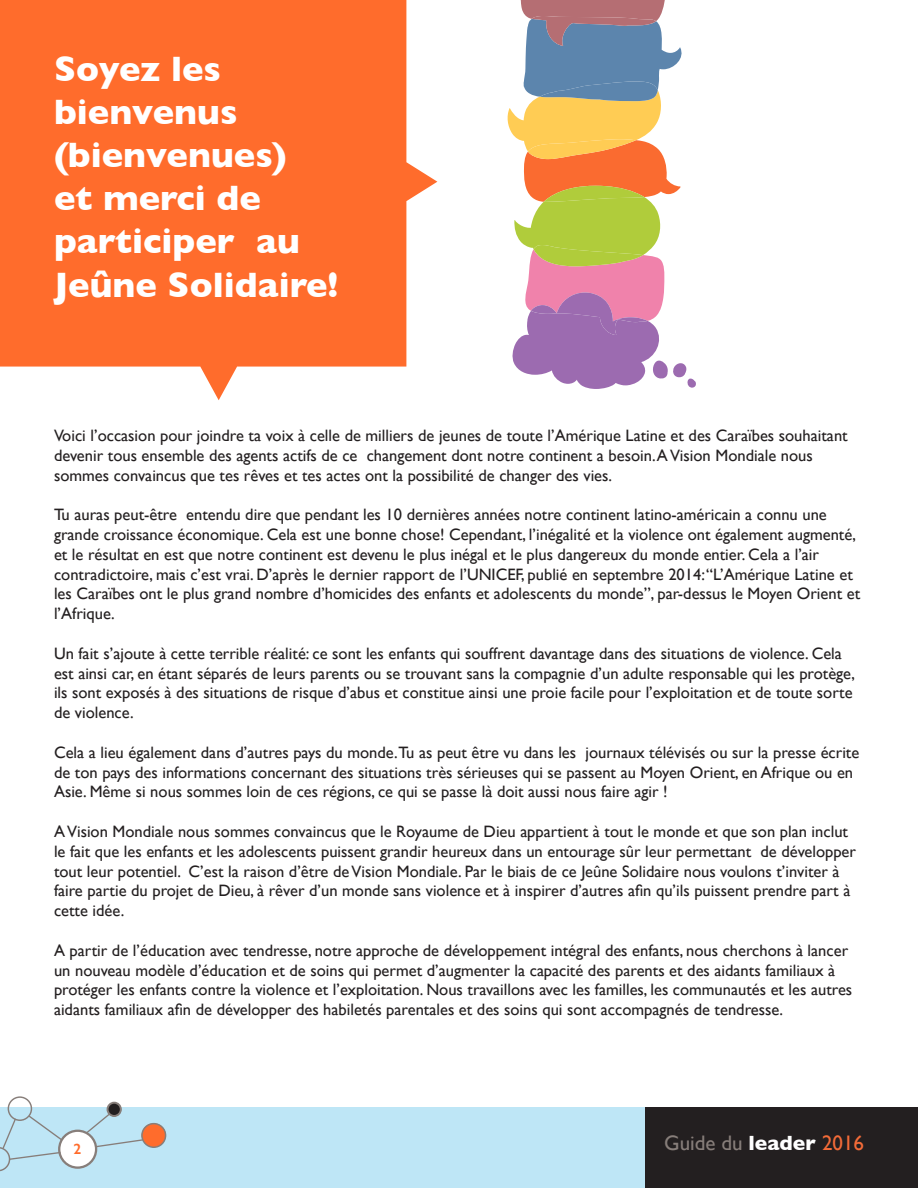
<style>
.page{position:relative;width:918px;height:1188px;background:#fff}
.page>*{position:absolute;margin:0;border:0;box-sizing:border-box;transform-origin:0 0}
.t1{font:700 36px/43.2px "Gill Sans";color:#fff}
.t2{font:21px "Gill Sans";color:#877e7a}
.t3{font:16.5px/19.8px "Gill Sans";color:#231f20}
.t4{font:600 15px "Gill Sans";color:#ff6c2c}
.s1{font-weight:700;color:#fff}
.s2{color:#f36b38}
</style>
<div class="page">
<div style="left:0;top:1107px;width:645px;height:81px;background:#bee6f6"></div>
<div style="left:645px;top:1107px;width:273px;height:81px;background:#231f20"></div>
<svg style="left:0;top:1096px;width:166px;height:75px"></svg>
<svg style="left:0;top:0;width:437px;height:400px;background:#ff8049"></svg>
<svg style="left:507px;top:0;width:189px;height:389px"></svg>
<p class="t1" style="left:54px;top:46px;width:286px">Soyez les bienvenus (bienvenues)<br>et merci de participer au<br>Jeûne Solidaire!</p>
<p class="t3" style="left:54px;top:426px;width:795px">Voici l’occasion pour joindre ta voix à celle de milliers de jeunes de toute l’Amérique Latine et des Caraïbes souhaitant devenir tous ensemble des agents actifs de ce changement dont notre continent a besoin. A Vision Mondiale nous sommes convaincus que tes rêves et tes actes ont la possibilité de changer des vies.</p>
<p class="t3" style="left:54px;top:505px;width:808px">Tu auras peut-être entendu dire que pendant les 10 dernières années notre continent latino-américain a connu une grande croissance économique. Cela est une bonne chose! Cependant, l’inégalité et la violence ont également augmenté, et le résultat en est que notre continent est devenu le plus inégal et le plus dangereux du monde entier. Cela a l’air contradictoire, mais c’est vrai. D’après le dernier rapport de l’UNICEF, publié en septembre 2014: “L’Amérique Latine et les Caraïbes ont le plus grand nombre d’homicides des enfants et adolescents du monde”, par-dessus le Moyen Orient et l’Afrique.</p>
<p class="t3" style="left:54px;top:644px;width:803px">Un fait s’ajoute à cette terrible réalité: ce sont les enfants qui souffrent davantage dans des situations de violence. Cela est ainsi car, en étant séparés de leurs parents ou se trouvant sans la compagnie d’un adulte responsable qui les protège, ils sont exposés à des situations de risque d’abus et constitue ainsi une proie facile pour l’exploitation et de toute sorte de violence.</p>
<p class="t3" style="left:54px;top:743px;width:807px">Cela a lieu également dans d’autres pays du monde.Tu as peut être vu dans les journaux télévisés ou sur la presse écrite de ton pays des informations concernant des situations très sérieuses qui se passent au Moyen Orient, en Afrique ou en<br>Asie. Même si nous sommes loin de ces régions, ce qui se passe là doit aussi nous faire agir !</p>
<p class="t3" style="left:54px;top:822px;width:804px">A Vision Mondiale nous sommes convaincus que le Royaume de Dieu appartient à tout le monde et que son plan inclut le fait que les enfants et les adolescents puissent grandir heureux dans un entourage sûr leur permettant de développer tout leur potentiel. C’est la raison d’être de Vision Mondiale. Par le biais de ce Jeûne Solidaire nous voulons t’inviter à faire partie du projet de Dieu, à rêver d’un monde sans violence et à inspirer d’autres afin qu’ils puissent prendre part à cette idée.</p>
<p class="t3" style="left:54px;top:941px;width:800px">A partir de l’éducation avec tendresse, notre approche de développement intégral des enfants, nous cherchons à lancer un nouveau modèle d’éducation et de soins qui permet d’augmenter la capacité des parents et des aidants familiaux à protéger les enfants contre la violence et l’exploitation. Nous travaillons avec les familles, les communautés et les autres aidants familiaux afin de développer des habiletés parentales et des soins qui sont accompagnés de tendresse.</p>
<p class="t4" style="left:74px;top:1140px;width:9px">2</p>
<p class="t2" style="left:664px;top:1131px;width:201px">Guide du <span class="s1">leader</span> <span class="s2">2016</span></p>
</div>
